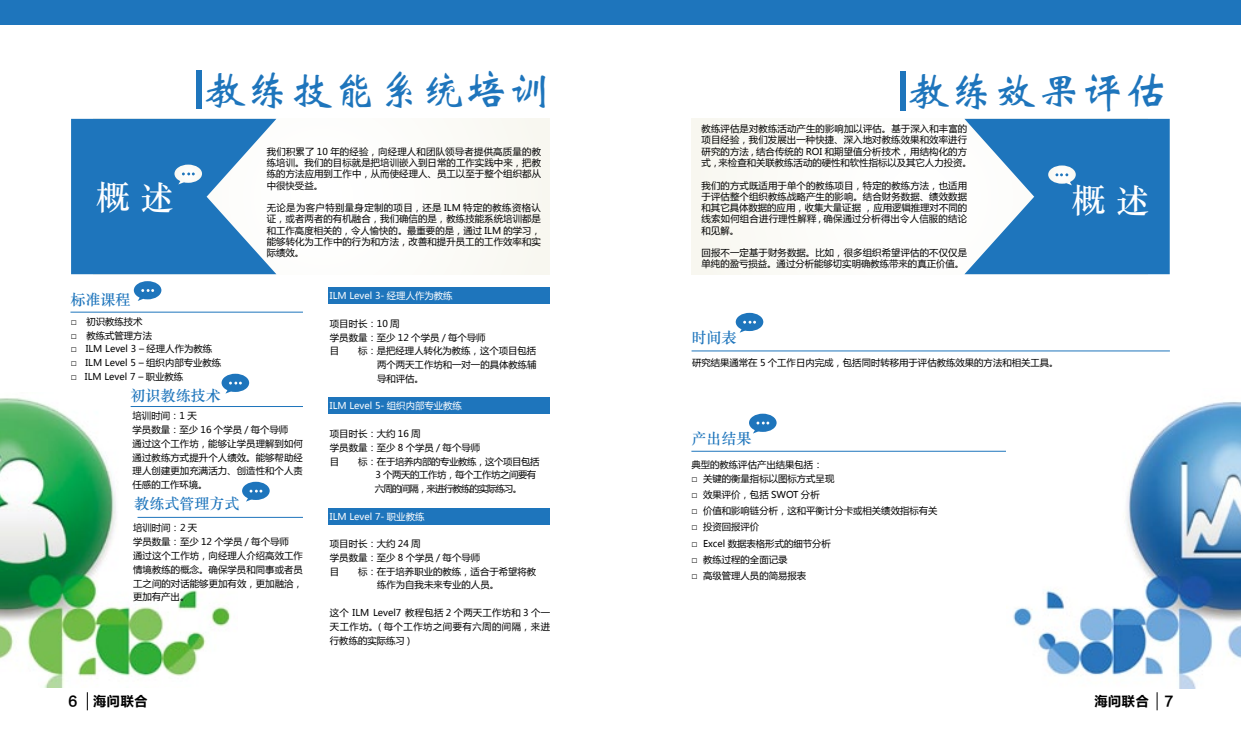
<style>
.page{position:relative;width:1241px;height:745px;background:#fff}
.page>*{position:absolute;margin:0;border:0;box-sizing:border-box;transform-origin:0 0}
.t1{font:43.75px "ST Xinwei";color:#1e75bc}
.t2{font:33.12px "ST Zhongsong";color:#fff}
.t3{font:15px "ST Zhongsong";color:#1e75bc}
.t4{font:13.75px "FZLTCHJW GB1 0";color:#000}
.t5{font:9.38px/11.2px "Microsoft Ya Hei";color:#000}
.t6{font:9.38px "Microsoft Ya Hei";color:#fff}
.t7{font:9.38px "Microsoft Ya Hei";letter-spacing:-.04em;color:#000}
.t8{font:9.38px "Microsoft Ya Hei";letter-spacing:-.08em;color:#000}
</style>
<div class="page">
<svg style="left:87px;top:692px;width:1px;height:17px"></svg>
<svg style="left:1156px;top:692px;width:1px;height:17px"></svg>
<div style="left:691px;top:119px;width:456px;height:155px;background:#fcfcfa"></div>
<div style="left:93px;top:119px;width:456px;height:155px;background:#fcfcfa"></div>
<img style="left:0;top:393px;width:237px;height:294px">
<div style="left:328px;top:287px;width:221px;height:17px;background:#1e75bc"></div>
<div style="left:328px;top:508px;width:221px;height:16px;background:#1e75bc"></div>
<div style="left:328px;top:397px;width:221px;height:17px;background:#1e75bc"></div>
<div style="left:0;top:0;width:1240px;height:25px;background:#1e75bc"></div>
<div style="left:197px;top:70px;width:5px;height:39px;background:#1e75bc"></div>
<div style="left:900px;top:71px;width:5px;height:39px;background:#1e75bc"></div>
<svg style="left:71px;top:119px;width:205px;height:155px"></svg>
<div style="left:134px;top:281px;width:27px;height:18px;background:#1e75bc;border-radius:50%"></div>
<svg style="left:138px;top:289px;width:16px;height:12px"></svg>
<div style="left:221px;top:373px;width:28px;height:18px;background:#1e75bc;border-radius:50%"></div>
<svg style="left:225px;top:381px;width:17px;height:12px"></svg>
<div style="left:242px;top:481px;width:28px;height:18px;background:#1e75bc;border-radius:50%"></div>
<svg style="left:246px;top:489px;width:16px;height:12px"></svg>
<hr style="left:70px;top:312px;width:233px;height:1px;background:#1e75bc">
<hr style="left:131px;top:406px;width:172px;height:1px;background:#1e75bc">
<hr style="left:137px;top:517px;width:166px;height:1px;background:#1e75bc">
<svg style="left:964px;top:119px;width:205px;height:155px"></svg>
<div style="left:735px;top:312px;width:28px;height:19px;background:#1e75bc;border-radius:50%"></div>
<svg style="left:739px;top:320px;width:17px;height:12px"></svg>
<div style="left:749px;top:413px;width:27px;height:18px;background:#1e75bc;border-radius:50%"></div>
<svg style="left:752px;top:421px;width:17px;height:12px"></svg>
<hr style="left:691px;top:350px;width:478px;height:1px;background:#1e75bc">
<hr style="left:691px;top:450px;width:354px;height:1px;background:#1e75bc">
<img style="left:1006px;top:402px;width:234px;height:286px">
<h2 class="t2" style="left:97px;top:174px;width:78px">概 述</h2>
<h1 class="t1" style="left:202px;top:68px;width:351px">教练技能系统培训</h1>
<h1 class="t1" style="left:905px;top:69px;width:264px">教练效果评估</h1>
<p class="t5" style="left:267px;top:145px;width:276px;text-align:justify">我们积累了 10 年的经验，向经理人和团队领导者提供高质量的教练培训。我们的目标就是把培训嵌入到日常的工作实践中来，把教练的方法应用到工作中，从而使经理人、员工以至于整个组织都从中很快受益。</p>
<p class="t5" style="left:267px;top:202px;width:276px;text-align:justify">无论是为客户特别量身定制的项目，还是 ILM 特定的教练资格认证，或者两者的有机融合，我们确信的是，教练技能系统培训都是和工作高度相关的，令人愉快的。最重要的是，通过 ILM 的学习，能够转化为工作中的行为和方法，改善和提升员工的工作效率和实际绩效。</p>
<p class="t5" style="left:701px;top:123px;width:272px">教练评估是对教练活动产生的影响加以评估。基于深入和丰富的项目经验，我们发展出一种快捷、深入地对教练效果和效率进行研究的方法 , 结合传统的 ROI 和期望值分析技术，用结构化的方式，来检查和关联教练活动的硬性和软性指标以及其它人力投资。</p>
<p class="t5" style="left:701px;top:179px;width:267px;text-align:justify">我们的方式既适用于单个的教练项目，特定的教练方法，也适用于评估整个组织教练战略产生的影响。结合财务数据、绩效数据和其它具体数据的应用，收集大量证据 ，应用逻辑推理对不同的线索如何组合进行理性解释 , 确保通过分析得出令人信服的结论和见解。</p>
<p class="t5" style="left:701px;top:247px;width:267px">回报不一定基于财务数据。比如，很多组织希望评估的不仅仅是单纯的盈亏损益。通过分析能够切实明确教练带来的真正价值。</p>
<h2 class="t2" style="left:1072px;top:176px;width:78px">概 述</h2>
<h3 class="t3" style="left:70px;top:289px;width:62px">标准课程</h3>
<p class="t5" style="left:71px;top:314px;width:83px;line-height:13.8px">□　初识教练技术<br>□　教练式管理方法</p>
<p class="t5" style="left:71px;top:341px;width:152px;line-height:13.8px">□ ILM Level 3 – 经理人作为教练<br>□　ILM Level 5 – 组织内部专业教练</p>
<p class="t5" style="left:71px;top:370px;width:114px">□ ILM Level 7 – 职业教练</p>
<p class="t5" style="left:133px;top:408px;width:172px;line-height:13.8px">培训时间：1 天<br>学员数量：至少 16 个学员 / 每个导师<br>通过这个工作坊，能够让学员理解到如何通过教练方式提升个人绩效。能够帮助经理人创建更加充满活力、创造性和个人责任感的工作环境。</p>
<p class="t5" style="left:133px;top:520px;width:171px;line-height:13.8px">培训时间：2 天<br>学员数量：至少 12 个学员 / 每个导师<br>通过这个工作坊，向经理人介绍高效工作情境教练的概念。确保学员和同事或者员工之间的对话能够更加有效，更加融洽，更加有产出。</p>
<h3 class="t3" style="left:131px;top:384px;width:91px">初识教练技术</h3>
<h3 class="t3" style="left:134px;top:492px;width:106px">教练式管理方式</h3>
<p class="t6" style="left:330px;top:289px;width:124px">ILM Level 3- 经理人作为教练</p>
<p class="t5" style="left:330px;top:317px;width:71px">项目时长：10 周</p>
<p class="t5" style="left:330px;top:331px;width:157px">学员数量：至少 12 个学员 / 每个导师</p>
<p class="t5" style="left:330px;top:345px;width:208px">目　　标：是把经理人转化为教练，这个项目包括</p>
<p class="t5" style="left:377px;top:358px;width:161px">两个两天工作坊和一对一的具体教练辅</p>
<p class="t5" style="left:377px;top:372px;width:48px">导和评估。</p>
<p class="t6" style="left:330px;top:399px;width:133px">ILM Level 5- 组织内部专业教练</p>
<p class="t5" style="left:330px;top:427px;width:92px">项目时长：大约 16 周</p>
<p class="t5" style="left:330px;top:441px;width:152px">学员数量：至少 8 个学员 / 每个导师</p>
<p class="t7" style="left:330px;top:454px;width:211px">目　　标：在于培养内部的专业教练，这个项目包括</p>
<p class="t7" style="left:375px;top:468px;width:162px">3 个两天的工作坊，每个工作坊之间要有</p>
<p class="t8" style="left:375px;top:482px;width:149px">六周的间隔，来进行教练的实际练习。</p>
<p class="t6" style="left:330px;top:509px;width:96px">ILM Level 7- 职业教练</p>
<p class="t5" style="left:330px;top:537px;width:92px">项目时长：大约 24 周</p>
<p class="t5" style="left:330px;top:551px;width:152px">学员数量：至少 8 个学员 / 每个导师</p>
<p class="t5" style="left:330px;top:565px;width:208px">目　　标：在于培养职业的教练，适合于希望将教</p>
<p class="t5" style="left:377px;top:578px;width:123px">练作为自我未来专业的人员。</p>
<p class="t5" style="left:330px;top:605px;width:222px;line-height:13.8px;text-align:justify">这个 ILM Level7 教程包括 2 个两天工作坊和 3 个一天工作坊。( 每个工作坊之间要有六周的间隔，来进行教练的实际练习 )</p>
<h3 class="t3" style="left:691px;top:327px;width:46px">时间表</h3>
<p class="t5" style="left:692px;top:357px;width:368px">研究结果通常在 5 个工作日内完成，包括同时转移用于评估教练效果的方法和相关工具。</p>
<h3 class="t3" style="left:691px;top:427px;width:61px">产出结果</h3>
<p class="t5" style="left:691px;top:458px;width:133px">典型的教练评估产出结果包括：</p>
<p class="t5" style="left:691px;top:472px;width:144px">□ 关键的衡量指标以图标方式呈现</p>
<p class="t5" style="left:691px;top:488px;width:130px">□ 效果评价，包括 SWOT 分析</p>
<p class="t5" style="left:691px;top:504px;width:248px">□ 价值和影响链分析，这和平衡计分卡或相关绩效指标有关</p>
<p class="t5" style="left:691px;top:520px;width:69px">□ 投资回报评价</p>
<p class="t5" style="left:691px;top:537px;width:141px">□ Excel 数据表格形式的细节分析</p>
<p class="t5" style="left:691px;top:553px;width:98px">□ 教练过程的全面记录</p>
<p class="t5" style="left:691px;top:569px;width:116px">□ 高级管理人员的简易报表</p>
<h3 class="t4" style="left:69px;top:693px;width:81px">6 海问联合</h3>
<h3 class="t4" style="left:1093px;top:692px;width:81px">海问联合 7</h3>
</div>
